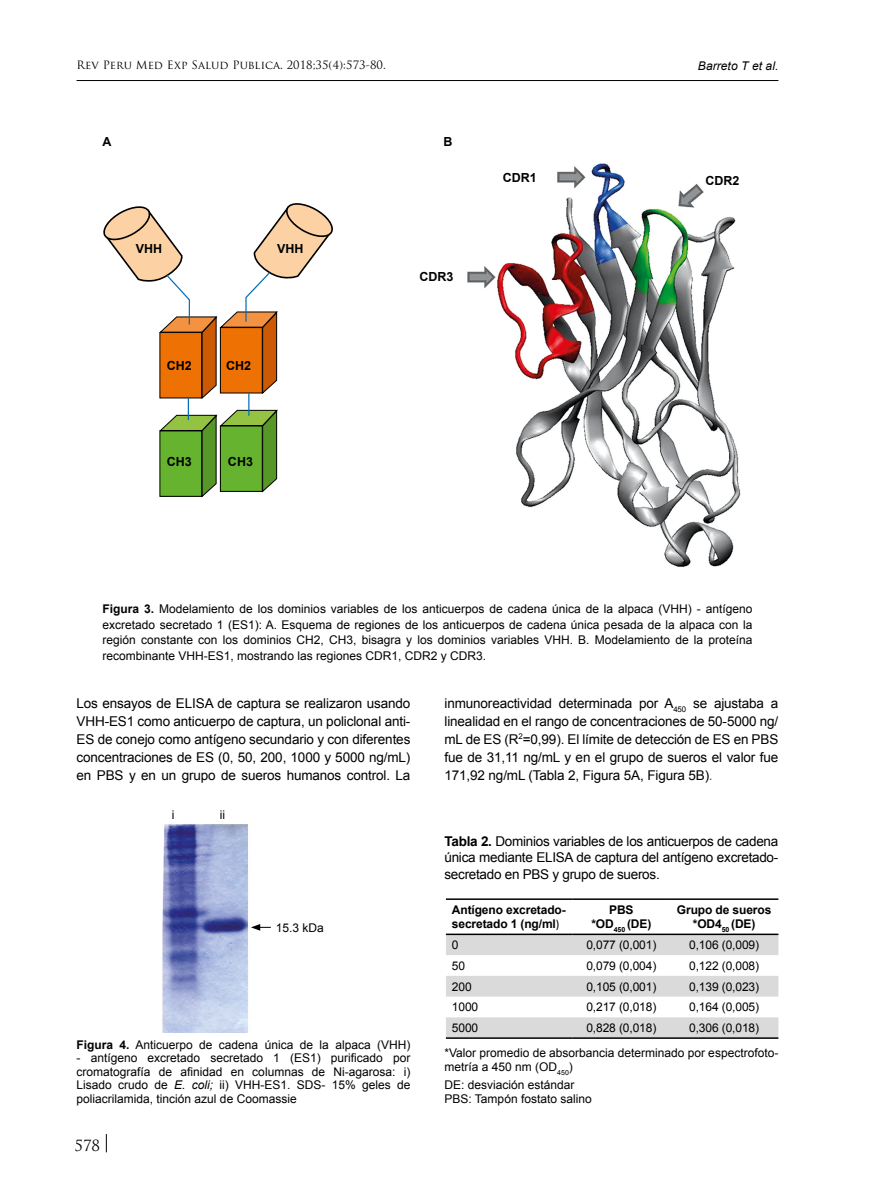
<style>
.page{position:relative;width:872px;height:1183px;background:#fff}
.page>*{position:absolute;margin:0;border:0;box-sizing:border-box;transform-origin:0 0}
.t1{font:15px "Trajan Pro";color:#000}
.TEXTO_GENERAL{font:13.5px/18px "Arial";letter-spacing:-.01em;color:#000;text-align:justify}
.t2{font:700 12.45px "Arial";color:#000}
.t3{font:12px/13.5px "Arial";color:#000;text-align:justify}
.t4{font:700 12px/14.4px "Arial";letter-spacing:-.01em;color:#000}
.t5{font:italic 12px "Arial";letter-spacing:.005em;color:#000}
.t6{font:11.25px "Trajan Pro";letter-spacing:.005em;color:#000}
.s1{font-weight:700}
.s2{font-style:italic;color:#cd171a}
.s3{font-style:italic}
.s4{font-family:"Calibri";font-weight:400}
</style>
<div class="page">
<hr style="left:77px;top:80px;width:701px;height:1px;background:#000">
<svg style="left:106px;top:1134px;width:1px;height:17px"></svg>
<img style="left:467px;top:163px;width:274px;height:404px">
<svg style="left:103px;top:203px;width:230px;height:295px"></svg>
<img style="left:162px;top:824px;width:99px;height:207px">
<svg style="left:251px;top:923px;width:20px;height:7px"></svg>
<svg style="left:446px;top:934px;width:332px;height:103px"></svg>
<hr style="left:446px;top:898px;width:127px;height:1px;background:#000">
<hr style="left:573px;top:898px;width:97px;height:1px;background:#000">
<hr style="left:670px;top:898px;width:108px;height:1px;background:#000">
<hr style="left:446px;top:933px;width:127px;height:1px;background:#000">
<hr style="left:573px;top:933px;width:97px;height:1px;background:#000">
<hr style="left:670px;top:933px;width:108px;height:1px;background:#000">
<hr style="left:446px;top:1037px;width:127px;height:1px;background:#000">
<hr style="left:573px;top:1037px;width:97px;height:1px;background:#000">
<hr style="left:670px;top:1037px;width:108px;height:1px;background:#000">
<p class="t6" style="left:77px;top:58px;width:311px">Rev Peru Med Exp Salud Publica. 2018;35(4):573-80.</p>
<p class="t2" style="left:102px;top:133px;width:11px">A</p>
<p class="t2" style="left:443px;top:133px;width:11px">B</p>
<p class="t2" style="left:136px;top:240px;width:28px">VHH</p>
<p class="t2" style="left:277px;top:240px;width:28px">VHH</p>
<p class="t2" style="left:167px;top:357px;width:26px">CH2</p>
<p class="t2" style="left:226px;top:357px;width:26px">CH2</p>
<p class="t2" style="left:167px;top:453px;width:26px">CH3</p>
<p class="t2" style="left:228px;top:453px;width:26px">CH3</p>
<p class="t2" style="left:419px;top:268px;width:35px">CDR3</p>
<p class="t5" style="left:698px;top:58px;width:82px">Barreto T et al.</p>
<p class="t2" style="left:503px;top:169px;width:35px">CDR1</p>
<p class="t2" style="left:705px;top:172px;width:35px">CDR2</p>
<p class="t3" style="left:102px;top:600px;width:651px;line-height:15.8px"><span class="s1">Figura 3.</span> Modelamiento de los dominios variables de los anticuerpos de cadena única de la alpaca (VHH) - antígeno excretado secretado 1 (ES1): A. Esquema de regiones de los anticuerpos de cadena única pesada de la alpaca con la región constante con los dominios CH2, CH3, bisagra y los dominios variables VHH. B. Modelamiento de la proteína recombinante VHH-ES1, mostrando las regiones CDR1, CDR2 y CDR3.</p>
<p class="TEXTO_GENERAL" style="left:77px;top:693px;width:335px">Los ensayos de ELISA de captura se realizaron usando VHH-ES1 como anticuerpo de captura, un policlonal anti-ES de conejo como antígeno secundario y con diferentes concentraciones de ES (0, 50, 200, 1000 y 5000 ng/mL) en PBS y en un grupo de sueros humanos control. La</p>
<p class="TEXTO_GENERAL" style="left:444px;top:693px;width:335px">inmunoreactividad determinada por A<sub>450</sub> se ajustaba a linealidad en el rango de concentraciones de 50-5000 ng/ mL de ES (R<sup>2</sup>=0,99). El límite de detección de ES en PBS fue de 31,11 ng/mL y en el grupo de sueros el valor fue 171,92 ng/mL (Tabla 2, Figura 5A, Figura 5B)<span class="s2">.</span></p>
<p class="t3" style="left:172px;top:807px;width:4px">i</p>
<p class="t3" style="left:220px;top:807px;width:7px">ii</p>
<p class="t3" style="left:276px;top:920px;width:50px">15.3 kDa</p>
<p class="t3" style="left:77px;top:1037px;width:335px"><span class="s1">Figura 4.</span> Anticuerpo de cadena única de la alpaca (VHH)</p>
<p class="t3" style="left:77px;top:1051px;width:335px">- antígeno excretado secretado 1 (ES1) purificado por cromatografía de afinidad en columnas de Ni-agarosa: i)<br>Lisado crudo de <span class="s3">E. coli;</span> ii) VHH-ES1. SDS- 15% geles de poliacrilamida, tinción azul de Coomassie</p>
<p class="t1" style="left:74px;top:1135px;width:27px">578</p>
<p class="TEXTO_GENERAL" style="left:444px;top:832px;width:335px;line-height:16.5px"><span class="s1">Tabla 2.</span> Dominios variables de los anticuerpos de cadena única mediante ELISA de captura del antígeno excretado&shy;secretado en PBS y grupo de sueros.</p>
<p class="t4" style="left:452px;top:902px;width:115px">Antígeno excretado&shy;secretado 1 (ng/ml<span class="s4">)</span></p>
<p class="t4" style="left:609px;top:902px;width:26px">PBS</p>
<p class="t4" style="left:591px;top:917px;width:61px">*OD<sub>450</sub> (DE)</p>
<p class="t4" style="left:677px;top:902px;width:96px">Grupo de sueros</p>
<p class="t4" style="left:693px;top:917px;width:64px">*OD4<sub>50</sub> (DE)</p>
<p class="t3" style="left:452px;top:937px;width:8px">0</p>
<p class="t3" style="left:586px;top:937px;width:71px">0,077 (0,001)</p>
<p class="t3" style="left:689px;top:937px;width:71px">0,106 (0,009)</p>
<p class="t3" style="left:452px;top:958px;width:15px">50</p>
<p class="t3" style="left:586px;top:958px;width:71px">0,079 (0,004)</p>
<p class="t3" style="left:689px;top:958px;width:71px">0,122 (0,008)</p>
<p class="t3" style="left:452px;top:979px;width:21px">200</p>
<p class="t3" style="left:586px;top:979px;width:71px">0,105 (0,001)</p>
<p class="t3" style="left:689px;top:979px;width:71px">0,139 (0,023)</p>
<p class="t3" style="left:452px;top:1000px;width:28px">1000</p>
<p class="t3" style="left:586px;top:1000px;width:71px">0,217 (0,018)</p>
<p class="t3" style="left:689px;top:1000px;width:71px">0,164 (0,005)</p>
<p class="t3" style="left:452px;top:1020px;width:28px">5000</p>
<p class="t3" style="left:586px;top:1020px;width:71px">0,828 (0,018)</p>
<p class="t3" style="left:689px;top:1020px;width:71px">0,306 (0,018)</p>
<p class="t3" style="left:444px;top:1045px;width:335px">*Valor promedio de absorbancia determinado por espectrofoto&shy;metría a 450 nm (OD<sub>450</sub>)</p>
<p class="t3" style="left:444px;top:1077px;width:132px">DE: desviación estándar</p>
<p class="t3" style="left:444px;top:1091px;width:149px">PBS: Tampón fostato salino</p>
</div>
